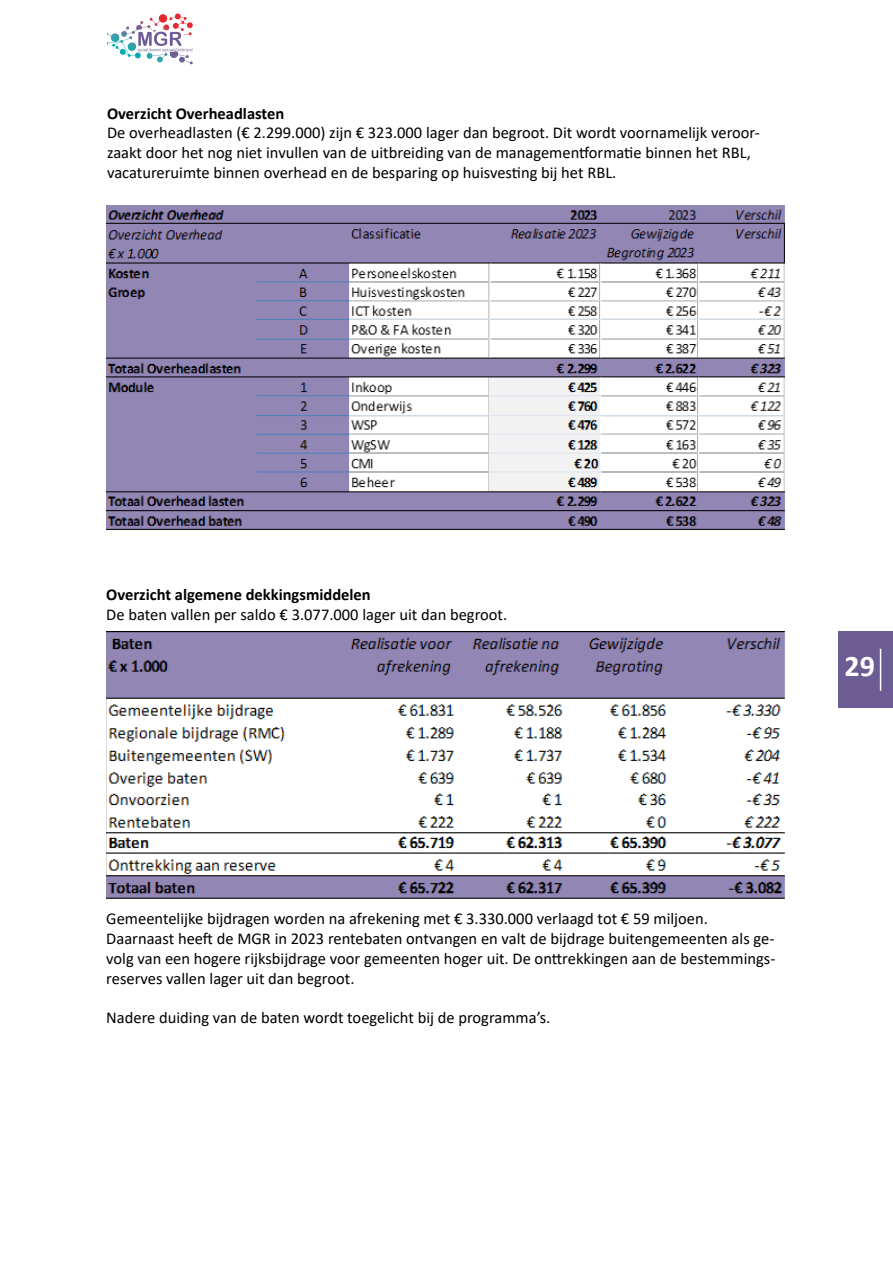
<style>
.page{position:relative;width:893px;height:1263px;background:#fff}
.page>*{position:absolute;margin:0;border:0;box-sizing:border-box;transform-origin:0 0}
.t1{font:700 30px "Calibri";color:#fff}
.t2{font:16.5px/19.8px "Calibri";color:#000}
.t3{font:700 16.5px "Calibri";color:#000}
</style>
<div class="page">
<svg style="left:107px;top:13px;width:86px;height:51px"></svg>
<div style="left:839px;top:631px;width:54px;height:77px;background:#6b5c93"></div>
<hr style="left:880px;top:649px;width:1px;height:42px;background:#fff">
<img style="left:106px;top:205px;width:679px;height:325px">
<img style="left:106px;top:631px;width:679px;height:268px">
<p class="t3" style="left:107px;top:102px;width:179px">Overzicht Overheadlasten</p>
<p class="t2" style="left:107px;top:123px;width:654px">De overheadlasten (€ 2.299.000) zijn € 323.000 lager dan begroot. Dit wordt voornamelijk veroor&shy;zaakt door het nog niet invullen van de uitbreiding van de managementformatie binnen het RBL, vacatureruimte binnen overhead en de besparing op huisvesting bij het RBL.</p>
<p class="t3" style="left:106px;top:583px;width:266px">Overzicht algemene dekkingsmiddelen</p>
<p class="t2" style="left:106px;top:604px;width:402px">De baten vallen per saldo € 3.077.000 lager uit dan begroot.</p>
<h1 class="t1" style="left:844px;top:645px;width:32px">29</h1>
<p class="t2" style="left:106px;top:908px;width:671px">Gemeentelijke bijdragen worden na afrekening met € 3.330.000 verlaagd tot € 59 miljoen.<br>Daarnaast heeft de MGR in 2023 rentebaten ontvangen en valt de bijdrage buitengemeenten als ge&shy;volg van een hogere rijksbijdrage voor gemeenten hoger uit. De onttrekkingen aan de bestemmings&shy;reserves vallen lager uit dan begroot.</p>
<p class="t2" style="left:106px;top:1007px;width:446px">Nadere duiding van de baten wordt toegelicht bij de programma’s.</p>
</div>
